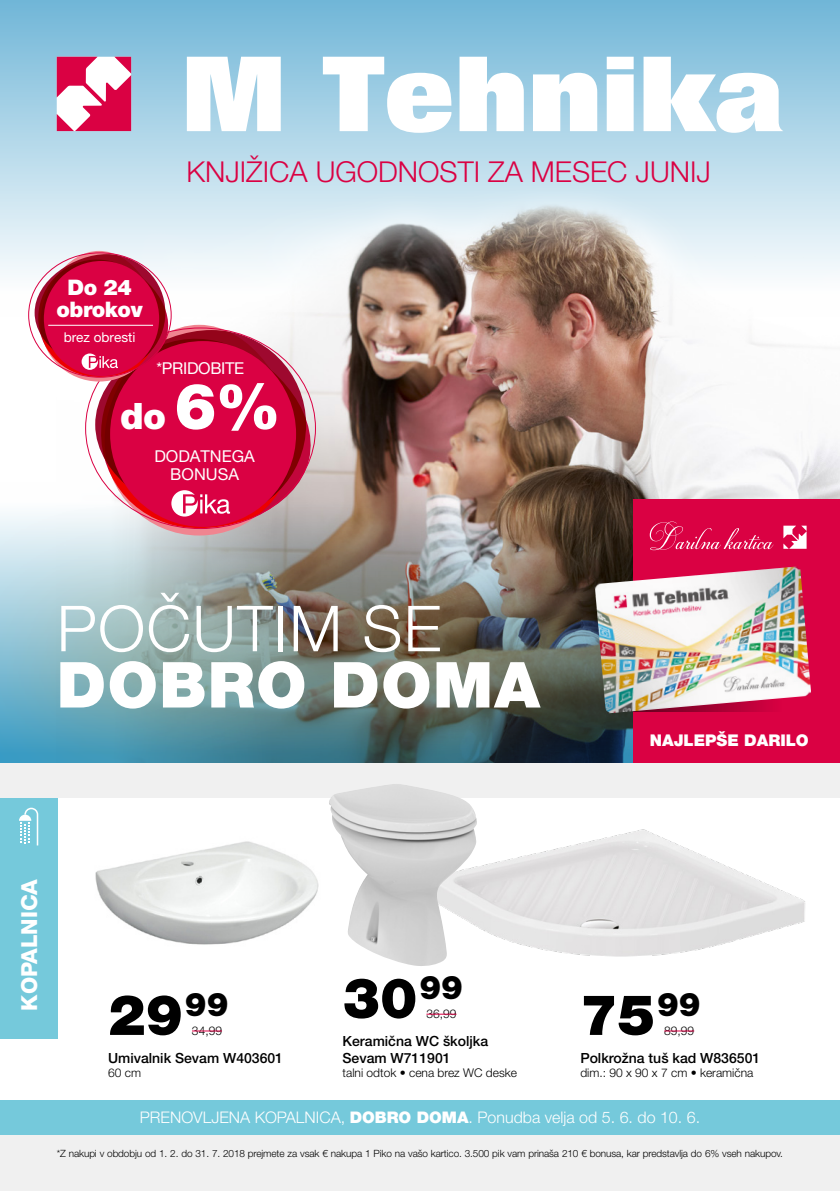
<style>
.page{position:relative;width:840px;height:1191px;background:#fff}
.page>*{position:absolute;margin:0;border:0;box-sizing:border-box;transform-origin:0 0}
.t1{font:900 63.8px "Helvetica Neue LT Pro";color:#fff}
.t2{font:300 63.4px "Helvetica Neue LT Pro";letter-spacing:.02em;color:#fff}
.t3{font:900 63.4px "Helvetica Neue LT Pro";letter-spacing:.02em;color:#fff}
.t4{font:900 56px "Helvetica Neue LT Pro";color:#000}
.t5{font:900 36.4px "Helvetica Neue LT Pro";color:#fff}
.t6{font:300 28.8px "Helvetica Neue LT Pro";color:#da0143}
.t7{font:800 22.2px "Helvetica Neue LT Pro";color:#fff}
.t8{font:900 21.4px/21.4px "Helvetica Neue LT Pro";letter-spacing:-.02em;color:#fff;text-align:center}
.t9{font:16.4px "Helvetica Neue LT Pro";color:#fff}
.t10{font:16.4px "Helvetica Neue LT Pro";letter-spacing:-.02em;color:#fff}
.t11{font:900 16.2px "Helvetica Neue LT Pro";color:#fff}
.t12{font:300 16px "Helvetica Neue LT Pro";color:#fff}
.t13{font:500 14px/16.8px "Helvetica Neue LT Pro";color:#000}
.t14{font:13.6px "Helvetica Neue LT Pro";color:#fff}
.t15{font:300 12px "Helvetica Neue LT Pro";color:#000}
.t16{font:300 10px "Helvetica Neue LT Pro";letter-spacing:-.01em;color:#000}
.s1{font-weight:900}
</style>
<div class="page">
<div style="left:0;top:0;width:839px;height:316px;background:linear-gradient(to bottom,#72b9d9,#fffdfc)"></div>
<img style="left:57px;top:94px;width:782px;height:388px">
<svg style="left:311px;top:482px;width:528px;height:17px"></svg>
<div style="left:0;top:490px;width:644px;height:333px;background:#f28e00;opacity:.75"></div>
<svg style="left:100px;top:338px;width:211px;height:191px"></svg>
<div style="left:110px;top:341px;width:186px;height:186px;background:#da0143;border-radius:50%"></div>
<svg style="left:171px;top:490px;width:59px;height:26px"></svg>
<div style="left:633px;top:499px;width:206px;height:264px;background:#da0143"></div>
<svg style="left:783px;top:525px;width:23px;height:24px"></svg>
<svg style="left:649px;top:521px;width:124px;height:29px"></svg>
<img style="left:594px;top:566px;width:216px;height:147px">
<svg style="left:38px;top:259px;width:131px;height:118px"></svg>
<svg style="left:57px;top:57px;width:74px;height:74px"></svg>
<svg style="left:187px;top:57px;width:93px;height:74px"></svg>
<svg style="left:323px;top:57px;width:128px;height:76px"></svg>
<svg style="left:459px;top:57px;width:64px;height:74px"></svg>
<svg style="left:532px;top:73px;width:65px;height:58px"></svg>
<svg style="left:606px;top:57px;width:27px;height:74px"></svg>
<svg style="left:643px;top:57px;width:139px;height:76px"></svg>
<div style="left:0;top:763px;width:839px;height:428px;background:#f0f0f0"></div>
<div style="left:0;top:797px;width:839px;height:337px;background:#fff"></div>
<img style="left:477px;top:829px;width:328px;height:128px">
<div style="left:0;top:1100px;width:839px;height:34px;background:#75c9db"></div>
<hr style="left:426px;top:1013px;width:30px;height:1px;background:#da0143">
<hr style="left:663px;top:1030px;width:30px;height:1px;background:#da0143">
<hr style="left:192px;top:1030px;width:30px;height:1px;background:#da0143">
<img style="left:95px;top:841px;width:224px;height:104px">
<img style="left:328px;top:784px;width:149px;height:182px">
<div style="left:0;top:797px;width:57px;height:241px;background:#75c9db"></div>
<svg style="left:19px;top:807px;width:19px;height:38px"></svg>
<h3 class="t8" style="left:56px;top:277px;width:88px">Do 24 obrokov</h3>
<h3 class="t14" style="left:64px;top:329px;width:73px">brez obresti</h3>
<h3 class="t6" style="left:186px;top:154px;width:525px">KNJIŽICA UGODNOSTI ZA MESEC JUNIJ</h3>
<h3 class="t10" style="left:156px;top:358px;width:89px">*PRIDOBITE</h3>
<h3 class="t5" style="left:120px;top:394px;width:47px">do</h3>
<h3 class="t9" style="left:154px;top:446px;width:102px">DODATNEGA</h3>
<h1 class="t1" style="left:174px;top:368px;width:108px">6%</h1>
<h3 class="t9" style="left:170px;top:464px;width:70px">BONUSA</h3>
<h2 class="t2" style="left:57px;top:590px;width:386px">POČUTIM SE</h2>
<h2 class="t3" style="left:57px;top:647px;width:484px">DOBRO DOMA</h2>
<h3 class="t11" style="left:649px;top:730px;width:160px">NAJLEPŠE DARILO</h3>
<h3 class="t7" style="left:16px;top:1010px;width:134px;rotate:-90deg">KOPALNICA</h3>
<h3 class="t4" style="left:108px;top:981px;width:122px">29<sup>99</sup></h3>
<p class="t15" style="left:192px;top:1023px;width:32px">34,99</p>
<h3 class="t13" style="left:108px;top:1049px;width:176px">Umivalnik Sevam W403601</h3>
<p class="t15" style="left:108px;top:1065px;width:34px">60 cm</p>
<h3 class="t4" style="left:342px;top:964px;width:122px">30<sup>99</sup></h3>
<p class="t15" style="left:426px;top:1006px;width:32px">36,99</p>
<h3 class="t13" style="left:342px;top:1032px;width:147px">Keramična WC školjka<br>Sevam W711901</h3>
<p class="t15" style="left:342px;top:1065px;width:176px">talni odtok • cena brez WC deske</p>
<h3 class="t4" style="left:580px;top:981px;width:122px">75<sup>99</sup></h3>
<p class="t15" style="left:663px;top:1023px;width:32px">89,99</p>
<h3 class="t13" style="left:580px;top:1049px;width:181px">Polkrožna tuš kad W836501</h3>
<p class="t15" style="left:580px;top:1065px;width:174px">dim.: 90 x 90 x 7 cm • keramična</p>
<h3 class="t12" style="left:140px;top:1107px;width:561px">PRENOVLJENA KOPALNICA, <span class="s1">DOBRO DOMA</span>. Ponudba velja od 5. 6. do 10. 6.</h3>
<p class="t16" style="left:57px;top:1147px;width:727px">*Z nakupi v obdobju od 1. 2. do 31. 7. 2018 prejmete za vsak € nakupa 1 Piko na vašo kartico. 3.500 pik vam prinaša 210 € bonusa, kar predstavlja do 6% vseh nakupov.</p>
</div>
